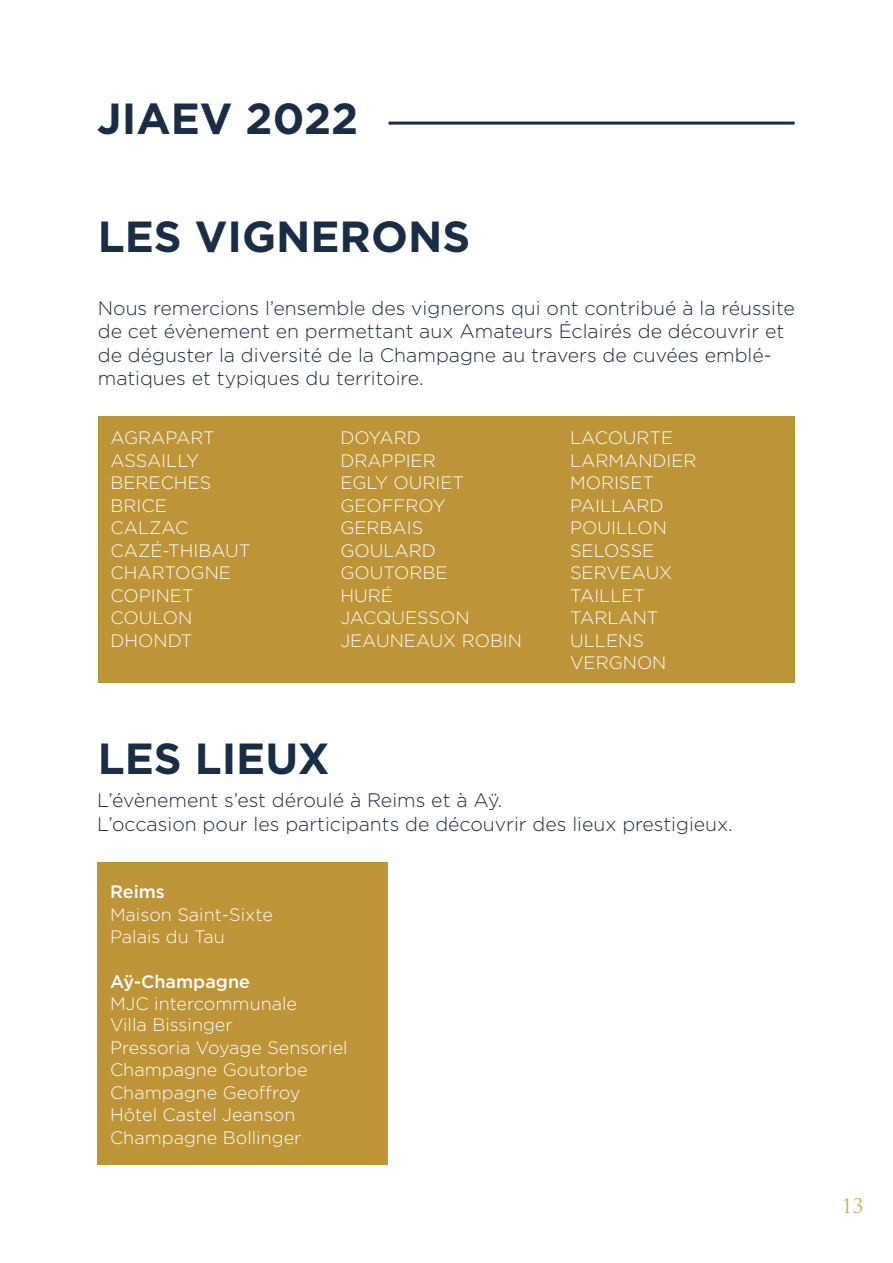
<style>
.page{position:relative;width:893px;height:1263px;background:#fff}
.page>*{position:absolute;margin:0;border:0;box-sizing:border-box;transform-origin:0 0}
.t1{font:700 43.5px "Gotham";color:#192d44}
.t2{font:300 19.5px/23.4px "Gotham";color:#192d44}
.t3{font:19.5px "Trajan Pro";color:#c2b34c}
.t4{font:300 18px/22.5px "Gotham";color:#fff}
.t5{font:500 18px "Gotham";color:#fff}
</style>
<div class="page">
<hr style="left:389px;top:122px;width:406px;height:3px;background:#192d44">
<div style="left:98px;top:417px;width:697px;height:266px;background:#bd9437"></div>
<div style="left:97px;top:862px;width:290px;height:303px;background:#bd9437"></div>
<h1 class="t1" style="left:97px;top:90px;width:262px">JIAEV 2022</h1>
<h1 class="t1" style="left:98px;top:207px;width:374px">LES VIGNERONS</h1>
<p class="t2" style="left:98px;top:296px;width:699px">Nous remercions l’ensemble des vignerons qui ont contribué à la réussite de cet évènement en permettant aux Amateurs Éclairés de découvrir et de déguster la diversité de la Champagne au travers de cuvées emblé&shy;matiques et typiques du territoire.</p>
<p class="t4" style="left:111px;top:426px;width:142px">AGRAPART<br>ASSAILLY<br>BERECHES<br>BRICE<br>CALZAC<br>CAZÉ-THIBAUT<br>CHARTOGNE<br>COPINET<br>COULON<br>DHONDT</p>
<p class="t4" style="left:340px;top:426px;width:183px">DOYARD<br>DRAPPIER<br>EGLY OURIET<br>GEOFFROY<br>GERBAIS<br>GOULARD<br>GOUTORBE<br>HURÉ<br>JACQUESSON<br>JEAUNEAUX ROBIN</p>
<p class="t4" style="left:570px;top:426px;width:128px">LACOURTE<br>LARMANDIER<br>MORISET<br>PAILLARD<br>POUILLON<br>SELOSSE<br>SERVEAUX<br>TAILLET<br>TARLANT<br>ULLENS<br>VERGNON</p>
<h1 class="t1" style="left:98px;top:730px;width:233px">LES LIEUX</h1>
<p class="t2" style="left:97px;top:788px;width:637px">L’évènement s’est déroulé à Reims et à Aÿ.<br>L’occasion pour les participants de découvrir des lieux prestigieux.</p>
<p class="t5" style="left:110px;top:880px;width:56px">Reims</p>
<p class="t4" style="left:110px;top:902px;width:164px">Maison Saint-Sixte<br>Palais du Tau</p>
<p class="t5" style="left:110px;top:970px;width:142px">Aÿ-Champagne</p>
<p class="t4" style="left:110px;top:992px;width:239px">MJC intercommunale<br>Villa Bissinger<br>Pressoria Voyage Sensoriel<br>Champagne Goutorbe<br>Champagne Geoffroy<br>Hôtel Castel Jeanson<br>Champagne Bollinger</p>
<p class="t3" style="left:841px;top:1193px;width:24px">13</p>
</div>
